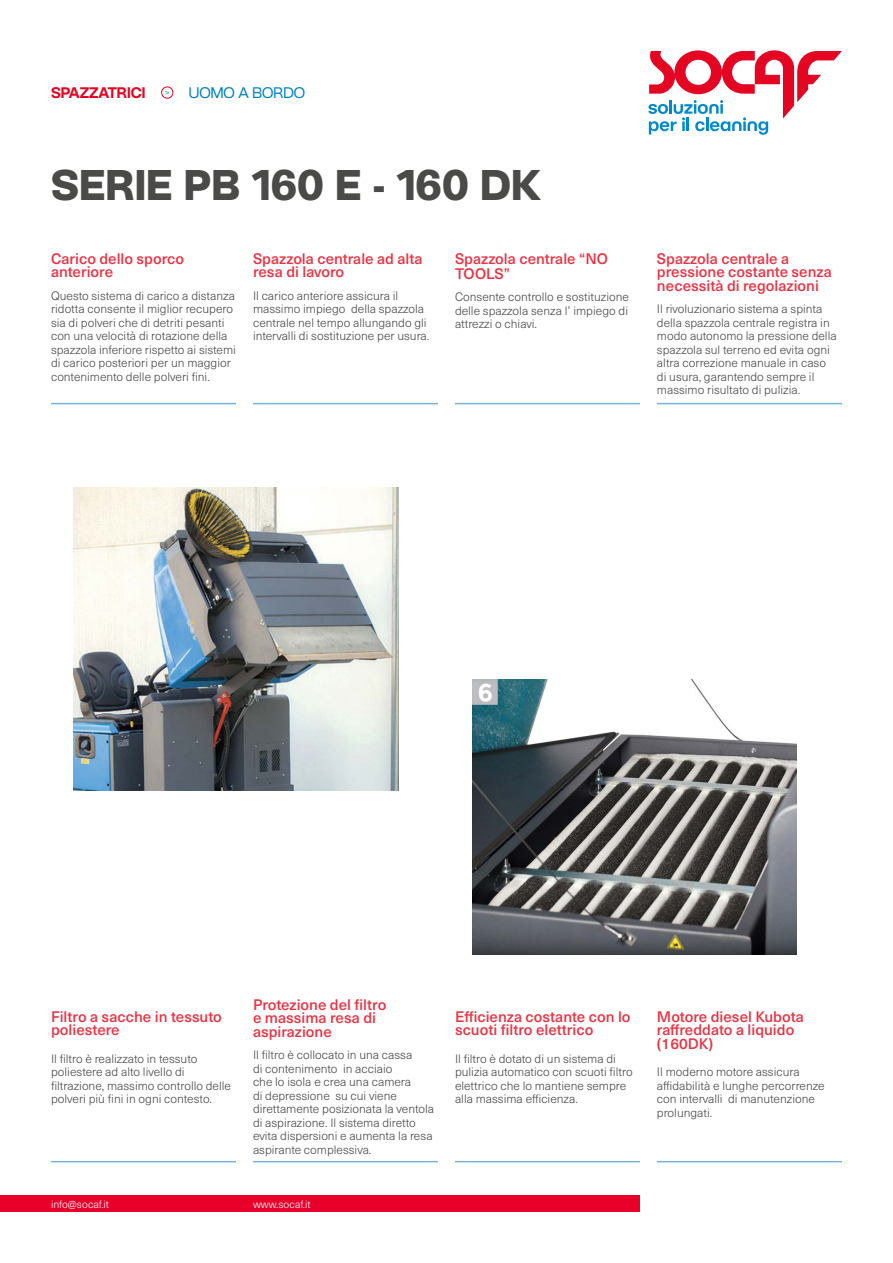
<style>
.page{position:relative;width:893px;height:1263px;background:#fff}
.page>*{position:absolute;margin:0;border:0;box-sizing:border-box;transform-origin:0 0}
.t1{font:700 42px "BC Novatica CYR";color:#4a4a49}
.t2{font:500 15px/13.5px "Neue Haas Unica W1 G";color:#e93445}
.t3{font:600 15px "BC Novatica CYR";color:#e40523}
.t4{font:15px "BC Novatica CYR";color:#0081c9}
.t5{font:300 12px/13.5px "Neue Haas Unica W1 G";color:#4a4a49}
.t6{font:300 10.5px "Neue Haas Unica W1 G";color:#fff}
.s1{font-weight:300;font-size:9px}
</style>
<div class="page">
<svg style="left:648px;top:50px;width:194px;height:85px"></svg>
<div style="left:161px;top:87px;width:12px;height:11px;border:1px solid #e8002a;border-radius:50%"></div>
<div style="left:0;top:1195px;width:640px;height:17px;background:#e8002a"></div>
<img style="left:74px;top:487px;width:324px;height:304px">
<hr style="left:51px;top:1161px;width:185px;height:1px;background:#79b3db">
<hr style="left:253px;top:1161px;width:185px;height:1px;background:#79b3db">
<hr style="left:455px;top:1161px;width:185px;height:1px;background:#79b3db">
<hr style="left:657px;top:1161px;width:185px;height:1px;background:#79b3db">
<hr style="left:51px;top:403px;width:185px;height:1px;background:#79b3db">
<hr style="left:253px;top:403px;width:185px;height:1px;background:#79b3db">
<hr style="left:455px;top:403px;width:185px;height:1px;background:#79b3db">
<hr style="left:657px;top:403px;width:185px;height:1px;background:#79b3db">
<img style="left:472px;top:679px;width:324px;height:275px">
<p class="t3" style="left:51px;top:83px;width:96px">SPAZZATRICI</p>
<p class="t4" style="left:165px;top:83px;width:142px"><span class="s1">&gt;</span> UOMO A BORDO</p>
<h1 class="t1" style="left:51px;top:158px;width:491px">SERIE PB 160 E - 160 DK</h1>
<p class="t2" style="left:51px;top:251px;width:135px">Carico dello sporco anteriore</p>
<p class="t5" style="left:51px;top:288px;width:186px">Questo sistema di carico a distanza ridotta consente il miglior recupero sia di polveri che di detriti pesanti con una velocità di rotazione della spazzola inferiore rispetto ai sistemi di carico posteriori per un maggior contenimento delle polveri fini.</p>
<p class="t2" style="left:253px;top:251px;width:171px">Spazzola centrale ad alta resa di lavoro</p>
<p class="t5" style="left:253px;top:288px;width:178px">Il carico anteriore assicura il massimo impiego della spazzola centrale nel tempo allungando gli intervalli di sostituzione per usura.</p>
<p class="t2" style="left:455px;top:250px;width:154px;line-height:15px">Spazzola centrale “NO<br>TOOLS”</p>
<p class="t5" style="left:455px;top:290px;width:176px;text-align:justify">Consente controllo e sostituzione delle spazzola senza l’ impiego di attrezzi o chiavi.</p>
<p class="t2" style="left:657px;top:251px;width:176px">Spazzola centrale a pressione costante senza necessità di regolazioni</p>
<p class="t5" style="left:657px;top:302px;width:181px">Il rivoluzionario sistema a spinta della spazzola centrale registra in modo autonomo la pressione della spazzola sul terreno ed evita ogni altra correzione manuale in caso di usura, garantendo sempre il massimo risultato di pulizia.</p>
<p class="t2" style="left:51px;top:1009px;width:172px">Filtro a sacche in tessuto poliestere</p>
<p class="t5" style="left:51px;top:1051px;width:182px">Il filtro è realizzato in tessuto poliestere ad alto livello di filtrazione, massimo controllo delle polveri più fini in ogni contesto.</p>
<p class="t2" style="left:253px;top:996px;width:135px">Protezione del filtro e massima resa di aspirazione</p>
<p class="t5" style="left:253px;top:1047px;width:183px">Il filtro è collocato in una cassa<br>di contenimento in acciaio<br>che lo isola e crea una camera<br>di depressione su cui viene direttamente posizionata la ventola di aspirazione. Il sistema diretto evita dispersioni e aumenta la resa aspirante complessiva.</p>
<p class="t6" style="left:51px;top:1197px;width:60px">info@socaf.it</p>
<p class="t6" style="left:253px;top:1197px;width:59px">www.socaf.it</p>
<p class="t2" style="left:455px;top:1009px;width:177px">Efficienza costante con lo scuoti filtro elettrico</p>
<p class="t5" style="left:455px;top:1051px;width:179px">Il filtro è dotato di un sistema di pulizia automatico con scuoti filtro elettrico che lo mantiene sempre alla massima efficienza.</p>
<p class="t2" style="left:657px;top:1009px;width:148px">Motore diesel Kubota raffreddato a liquido (160DK)</p>
<p class="t5" style="left:657px;top:1064px;width:169px">Il moderno motore assicura affidabilità e lunghe percorrenze con intervalli di manutenzione prolungati.</p>
</div>
